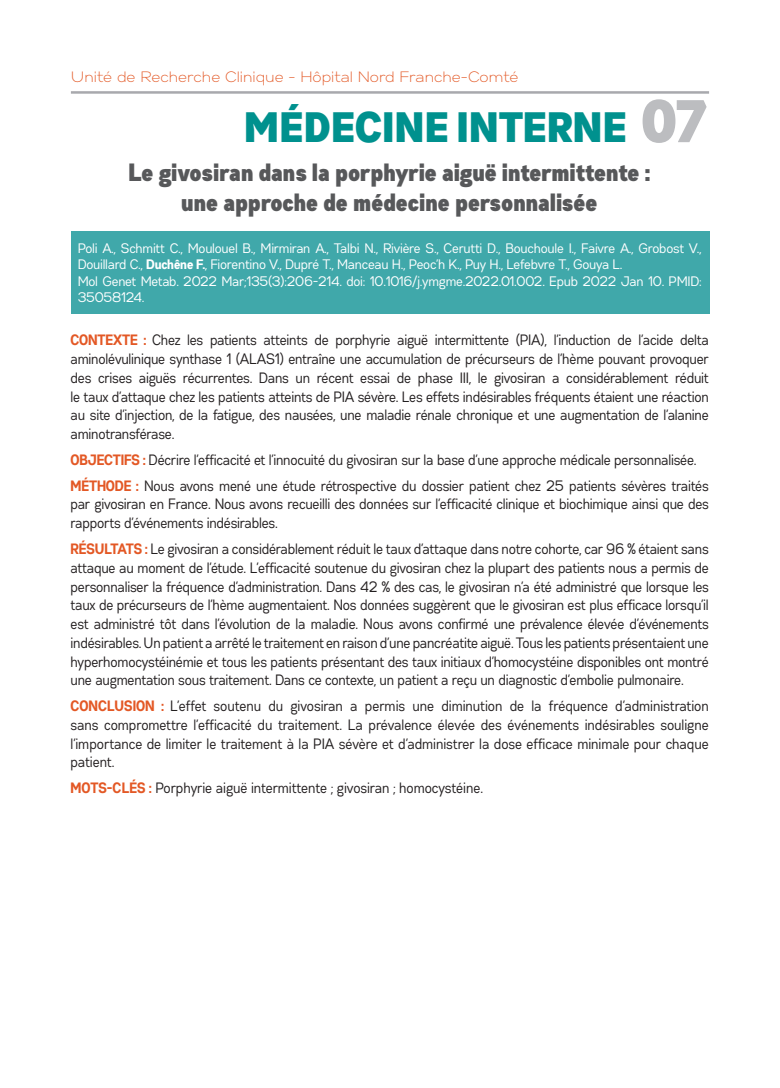
<style>
.page{position:relative;width:780px;height:1088px;background:#fff}
.page>*{position:absolute;margin:0;border:0;box-sizing:border-box;transform-origin:0 0}
.t1{font:60px "Gabriel Sans Cond Black";color:#bcbdc0}
.t2{font:42.5px "Gabriel Sans Cond Black";letter-spacing:.01em;color:#00918e}
.t3{font:25px/30px "Gabriel Sans Cond Black";letter-spacing:-.01em;color:#57585a;text-align:center}
.t4{font:15px/18.8px "Gabriel Sans Cond Normal";letter-spacing:-.01em;color:#231f20;text-align:justify;scale:.95 1}
.t5{font:15px "Gabriel Sans Light";color:#e35825}
.t6{font:13.75px/16.5px "Gabriel Sans Cond Normal";letter-spacing:-.01em;color:#fff}
.s1{font-family:"Gabriel Sans Cond Bold"}
.s2{font-family:"Gabriel Sans Cond Bold";color:#e35825}
</style>
<div class="page">
<hr style="left:71px;top:91px;width:638px;height:3px;background:#a8a9ad">
<div style="left:71px;top:231px;width:638px;height:82px;background:#40a8aa"></div>
<p class="t5" style="left:71px;top:68px;width:449px">Unité de Recherche Clinique - Hôpital Nord Franche-Comté</p>
<h2 class="t2" style="left:245px;top:103px;width:384px">MÉDECINE INTERNE</h2>
<h3 class="t3" style="left:129px;top:157px;width:524px">Le givosiran dans la porphyrie aiguë intermittente : une approche de médecine personnalisée</h3>
<p class="t6" style="left:78px;top:240px;width:625px">Poli A., Schmitt C., Moulouel B., Mirmiran A., Talbi N., Rivière S., Cerutti D., Bouchoule I., Faivre A., Grobost V., Douillard C., <span class="s1">Duchêne F.</span>, Fiorentino V., Dupré T., Manceau H., Peoc’h K., Puy H., Lefebvre T., Gouya L.<br>Mol Genet Metab. 2022 Mar;135(3):206-214. doi: 10.1016/j.ymgme.2022.01.002. Epub 2022 Jan 10. PMID:<br>35058124.</p>
<p class="t4" style="left:71px;top:331px;width:673px"><span class="s2">CONTEXTE :</span> Chez les patients atteints de porphyrie aiguë intermittente (PIA), l’induction de l’acide delta aminolévulinique synthase 1 (ALAS1) entraîne une accumulation de précurseurs de l’hème pouvant provoquer des crises aiguës récurrentes. Dans un récent essai de phase III, le givosiran a considérablement réduit le taux d’attaque chez les patients atteints de PIA sévère. Les effets indésirables fréquents étaient une réaction au site d’injection, de la fatigue, des nausées, une maladie rénale chronique et une augmentation de l’alanine aminotransférase.</p>
<p class="t4" style="left:71px;top:447px;width:673px;line-height:25.9px"><span class="s2">OBJECTIFS :</span> Décrire l’efficacité et l’innocuité du givosiran sur la base d’une approche médicale personnalisée.<br><span class="s2">MÉTHODE :</span> Nous avons mené une étude rétrospective du dossier patient chez 25 patients sévères traités</p>
<p class="t4" style="left:71px;top:495px;width:673px">par givosiran en France. Nous avons recueilli des données sur l’efficacité clinique et biochimique ainsi que des rapports d’événements indésirables.</p>
<p class="t4" style="left:71px;top:539px;width:673px"><span class="s2">RÉSULTATS :</span> Le givosiran a considérablement réduit le taux d’attaque dans notre cohorte, car 96 % étaient sans attaque au moment de l’étude. L’efficacité soutenue du givosiran chez la plupart des patients nous a permis de personnaliser la fréquence d’administration. Dans 42 % des cas, le givosiran n’a été administré que lorsque les taux de précurseurs de l’hème augmentaient. Nos données suggèrent que le givosiran est plus efficace lorsqu’il est administré tôt dans l’évolution de la maladie. Nous avons confirmé une prévalence élevée d’événements indésirables. Un patient a arrêté le traitement en raison d’une pancréatite aiguë. Tous les patients présentaient une hyperhomocystéinémie et tous les patients présentant des taux initiaux d’homocystéine disponibles ont montré une augmentation sous traitement. Dans ce contexte, un patient a reçu un diagnostic d’embolie pulmonaire.</p>
<p class="t4" style="left:71px;top:697px;width:673px"><span class="s2">CONCLUSION :</span> L’effet soutenu du givosiran a permis une diminution de la fréquence d’administration sans compromettre l’efficacité du traitement. La prévalence élevée des événements indésirables souligne l’importance de limiter le traitement à la PIA sévère et d’administrer la dose efficace minimale pour chaque patient.</p>
<p class="t4" style="left:71px;top:779px;width:435px"><span class="s2">MOTS-CLÉS :</span> Porphyrie aiguë intermittente ; givosiran ; homocystéine.</p>
<h1 class="t1" style="left:642px;top:87px;width:68px">07</h1>
</div>
